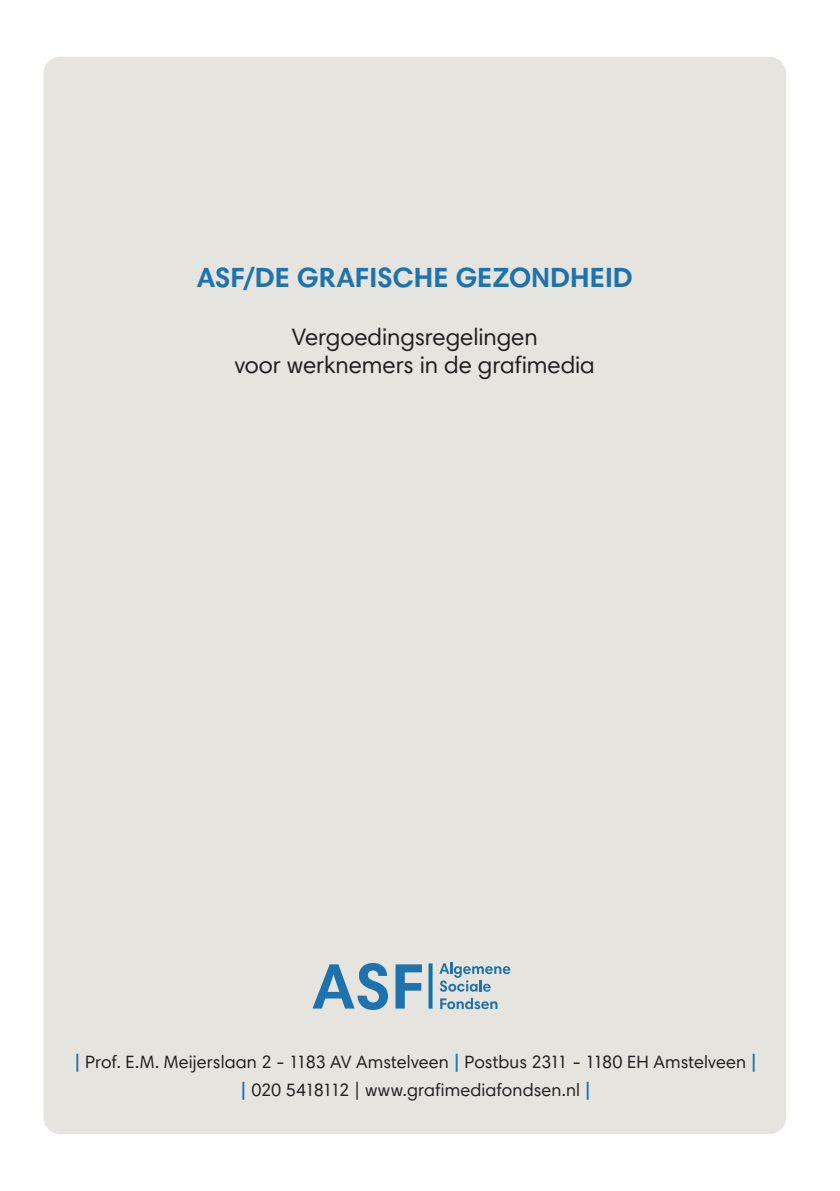
<style>
.page{position:relative;width:840px;height:1191px;background:#fff}
.page>*{position:absolute;margin:0;border:0;box-sizing:border-box;transform-origin:0 0}
.t1{font:700 28px "Harmonia Sans Pro Cyr";color:#1e73ae}
.t2{font:24px/28.8px "Harmonia Sans Pro Cyr";letter-spacing:-.005em;color:#231f20;text-align:center}
.t3{font:18px/28px "Harmonia Sans Pro Cyr";letter-spacing:.005em;color:#231f20;text-align:center}
.s1{font-weight:700;color:#1e73ae}
</style>
<div class="page">
<div style="left:43px;top:57px;width:742px;height:1077px;background:#e6e4de;border-radius:17px"></div>
<svg style="left:428px;top:963px;width:4px;height:45px"></svg>
<svg style="left:439px;top:962px;width:71px;height:29px"></svg>
<svg style="left:440px;top:997px;width:57px;height:12px"></svg>
<svg style="left:312px;top:963px;width:76px;height:47px"></svg>
<svg style="left:395px;top:964px;width:27px;height:44px"></svg>
<h1 class="t1" style="left:197px;top:259px;width:437px">ASF/DE GRAFISCHE GEZONDHEID</h1>
<h2 class="t2" style="left:234px;top:322px;width:361px">Vergoedingsregelingen<br>voor werknemers in de grafimedia</h2>
<p class="t3" style="left:74px;top:1047px;width:684px"><span class="s1">|</span> Prof. E.M. Meijerslaan 2 - 1183 AV Amstelveen <span class="s1">|</span> Postbus 2311 - 1180 EH Amstelveen <span class="s1">| |</span> 020 5418112 | www.grafimediafondsen.nl <span class="s1">|</span></p>
</div>
